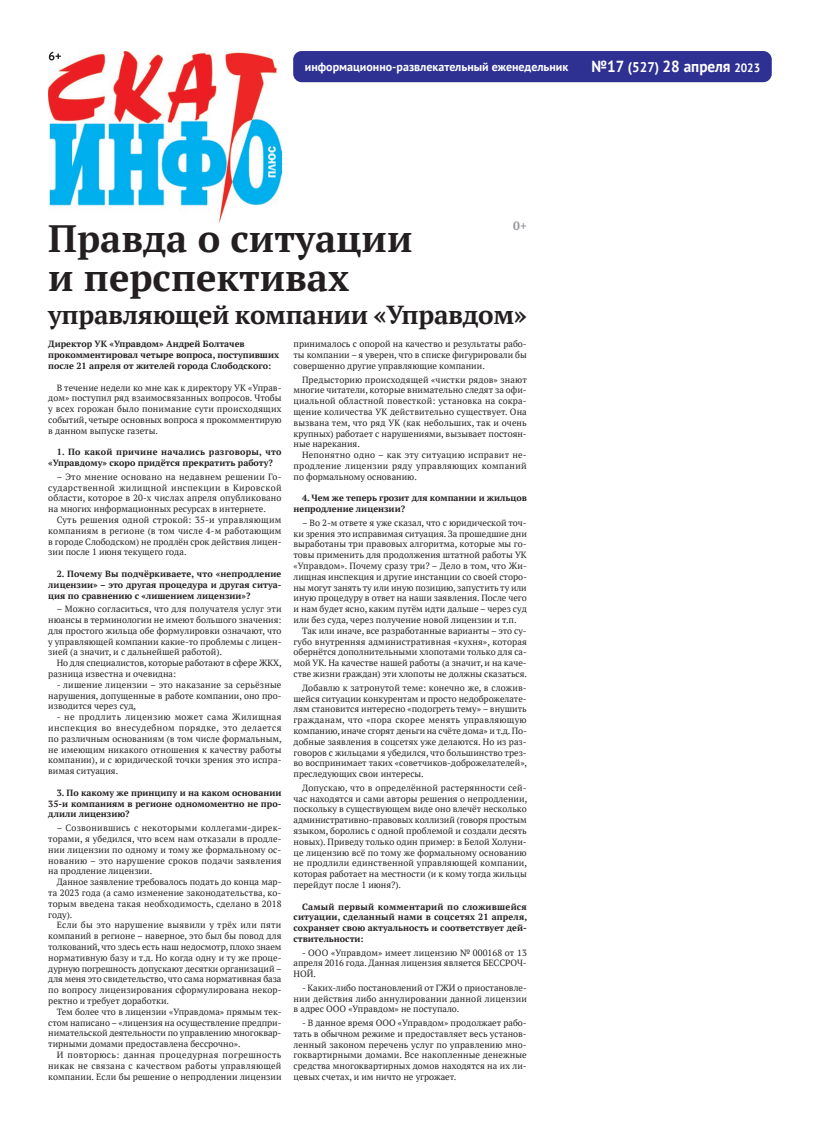
<style>
.page{position:relative;width:820px;height:1134px;background:#fff}
.page>*{position:absolute;margin:0;border:0;box-sizing:border-box;transform-origin:0 0}
.t1{font:700 38px/39px "PT Serif";color:#231f20}
.t2{font:700 26px "PT Serif";letter-spacing:-.01em;color:#231f20}
.t3{font:700 16px "PT Sans";color:#fff;scale:.95 1}
.t4{font:700 12px "PT Sans";color:#fff}
.t5{font:700 12px "PT Serif";color:#939598}
.t6{font:9px/10.8px "PT Serif";color:#231f20;text-align:justify}
.t7{font:700 9px/10.8px "PT Serif";color:#231f20}
.s1{font-size:14px}
.s2{font-size:12px}
</style>
<div class="page">
<img style="left:48px;top:51px;width:234px;height:172px">
<svg style="left:49px;top:52px;width:12px;height:8px"></svg>
<div style="left:293px;top:51px;width:478px;height:31px;background:#2e3092;border-radius:9px"></div>
<h3 class="t4" style="left:305px;top:59px;width:265px">информационно-развлекательный еженедельник</h3>
<h3 class="t3" style="left:591px;top:56px;width:179px">№17 <span class="s1">(527)</span> 28 апреля <span class="s2">2023</span></h3>
<h3 class="t5" style="left:513px;top:218px;width:15px">0+</h3>
<h1 class="t1" style="left:48px;top:218px;width:365px">Правда о ситуации и перспективах</h1>
<h2 class="t2" style="left:48px;top:298px;width:480px">управляющей компании «Управдом»</h2>
<p class="t7" style="left:48px;top:339px;width:232px">Директор УК «Управдом» Андрей Болтачев прокомментировал четыре вопроса, поступивших после 21 апреля от жителей города Слободского:</p>
<p class="t6" style="left:48px;top:382px;width:235px;text-indent:9px">В течение недели ко мне как к директору УК «Управ&shy;дом» поступил ряд взаимосвязанных вопросов. Чтобы у всех горожан было понимание сути происходящих событий, четыре основных вопроса я прокомментирую в данном выпуске газеты.</p>
<p class="t7" style="left:48px;top:447px;width:235px;text-indent:9px">1. По какой причине начались разговоры, что «Управдому» скоро придётся прекратить работу?</p>
<p class="t6" style="left:48px;top:471px;width:235px;text-indent:9px">– Это мнение основано на недавнем решении Го&shy;сударственной жилищной инспекции в Кировской области, которое в 20-х числах апреля опубликовано на многих информационных ресурсах в интернете.</p>
<p class="t6" style="left:48px;top:514px;width:235px;text-indent:9px">Суть решения одной строкой: 35-и управляющим компаниям в регионе (в том числе 4-м работающим в городе Слободском) не продлён срок действия лицен&shy;зии после 1 июня текущего года.</p>
<p class="t7" style="left:48px;top:568px;width:235px;text-align:justify;text-indent:9px">2. Почему Вы подчёркиваете, что «непродление лицензии» – это другая процедура и другая ситуа&shy;ция по сравнению с «лишением лицензии»?</p>
<p class="t6" style="left:48px;top:603px;width:235px;text-indent:9px">– Можно согласиться, что для получателя услуг эти нюансы в терминологии не имеют большого значения: для простого жильца обе формулировки означают, что у управляющей компании какие-то проблемы с лицен&shy;зией (а значит, и с дальнейшей работой).</p>
<p class="t6" style="left:48px;top:657px;width:235px;text-indent:9px">Но для специалистов, которые работают в сфере ЖКХ, разница известна и очевидна:</p>
<p class="t6" style="left:48px;top:679px;width:235px;text-indent:9px">- лишение лицензии – это наказание за серьёзные нарушения, допущенные в работе компании, оно про&shy;изводится через суд,</p>
<p class="t6" style="left:48px;top:711px;width:235px;text-indent:9px">- не продлить лицензию может сама Жилищная инспекция во внесудебном порядке, это делается по различным основаниям (в том числе формальным, не имеющим никакого отношения к качеству работы компании), и с юридической точки зрения это испра&shy;вимая ситуация.</p>
<p class="t7" style="left:48px;top:787px;width:235px;text-align:justify;text-indent:9px">3. По какому же принципу и на каком основании 35-и компаниям в регионе одномоментно не про&shy;длили лицензию?</p>
<p class="t6" style="left:48px;top:822px;width:235px;text-indent:9px">– Созвонившись с некоторыми коллегами-дирек&shy;торами, я убедился, что всем нам отказали в продле&shy;нии лицензии по одному и тому же формальному ос&shy;нованию – это нарушение сроков подачи заявления на продление лицензии.</p>
<p class="t6" style="left:48px;top:876px;width:235px;text-indent:9px">Данное заявление требовалось подать до конца мар&shy;та 2023 года (а само изменение законодательства, ко&shy;торым введена такая необходимость, сделано в 2018 году).</p>
<p class="t6" style="left:48px;top:920px;width:235px;text-indent:9px">Если бы это нарушение выявили у трёх или пяти компаний в регионе – наверное, это был бы повод для толкований, что здесь есть наш недосмотр, плохо знаем нормативную базу и т.д. Но когда одну и ту же проце&shy;дурную погрешность допускают десятки организаций – для меня это свидетельство, что сама нормативная база по вопросу лицензирования сформулирована некор&shy;ректно и требует доработки.</p>
<p class="t6" style="left:48px;top:1006px;width:235px;text-indent:9px">Тем более что в лицензии «Управдома» прямым тек&shy;стом написано – «лицензия на осуществление предпри&shy;нимательской деятельности по управлению многоквар&shy;тирными домами предоставлена бессрочно».</p>
<p class="t6" style="left:48px;top:1049px;width:235px;text-indent:9px">И повторюсь: данная процедурная погрешность никак не связана с качеством работы управляющей компании. Если бы решение о непродлении лицензии</p>
<p class="t6" style="left:293px;top:339px;width:235px">принималось с опорой на качество и результаты рабо&shy;ты компании – я уверен, что в списке фигурировали бы совершенно другие управляющие компании.</p>
<p class="t6" style="left:293px;top:374px;width:235px;text-indent:9px">Предысторию происходящей «чистки рядов» знают многие читатели, которые внимательно следят за офи&shy;циальной областной повесткой: установка на сокра&shy;щение количества УК действительно существует. Она вызвана тем, что ряд УК (как небольших, так и очень крупных) работает с нарушениями, вызывает постоян&shy;ные нарекания.</p>
<p class="t6" style="left:293px;top:449px;width:235px;text-indent:9px">Непонятно одно – как эту ситуацию исправит не&shy;продление лицензии ряду управляющих компаний по формальному основанию.</p>
<p class="t7" style="left:293px;top:493px;width:235px;text-indent:9px">4. Чем же теперь грозит для компании и жильцов непродление лицензии?</p>
<p class="t6" style="left:293px;top:517px;width:235px;text-indent:9px">– Во 2-м ответе я уже сказал, что с юридической точ&shy;ки зрения это исправимая ситуация. За прошедшие дни выработаны три правовых алгоритма, которые мы го&shy;товы применить для продолжения штатной работы УК «Управдом». Почему сразу три? – Дело в том, что Жи&shy;лищная инспекция и другие инстанции со своей сторо&shy;ны могут занять ту или иную позицию, запустить ту или иную процедуру в ответ на наши заявления. После чего и нам будет ясно, каким путём идти дальше – через суд или без суда, через получение новой лицензии и т.п.</p>
<p class="t6" style="left:293px;top:625px;width:235px;text-indent:9px">Так или иначе, все разработанные варианты – это су&shy;губо внутренняя административная «кухня», которая обернётся дополнительными хлопотами только для са&shy;мой УК. На качестве нашей работы (а значит, и на каче&shy;стве жизни граждан) эти хлопоты не должны сказаться.</p>
<p class="t6" style="left:293px;top:682px;width:235px;text-indent:9px">Добавлю к затронутой теме: конечно же, в сложив&shy;шейся ситуации конкурентам и просто недоброжелате&shy;лям становится интересно «подогреть тему» – внушить гражданам, что «пора скорее менять управляющую компанию, иначе сгорят деньги на счёте дома» и т.д. По&shy;добные заявления в соцсетях уже делаются. Но из раз&shy;говоров с жильцами я убедился, что большинство трез&shy;во воспринимает таких «советчиков-доброжелателей», преследующих свои интересы.</p>
<p class="t6" style="left:293px;top:782px;width:235px;text-indent:9px">Допускаю, что в определённой растерянности сей&shy;час находятся и сами авторы решения о непродлении, поскольку в существующем виде оно влечёт несколько административно-правовых коллизий (говоря простым языком, боролись с одной проблемой и создали десять новых). Приведу только один пример: в Белой Холуни&shy;це лицензию всё по тому же формальному основанию не продлили единственной управляющей компании, которая работает на местности (и к кому тогда жильцы перейдут после 1 июня?).</p>
<p class="t7" style="left:293px;top:901px;width:235px;text-align:justify;text-indent:9px">Самый первый комментарий по сложившейся ситуации, сделанный нами в соцсетях 21 апреля, сохраняет свою актуальность и соответствует дей&shy;ствительности:</p>
<p class="t6" style="left:293px;top:947px;width:235px;text-indent:9px">- ООО «Управдом» имеет лицензию № 000168 от 13 апреля 2016 года. Данная лицензия является БЕССРОЧ-НОЙ.</p>
<p class="t6" style="left:293px;top:982px;width:235px;text-indent:9px">- Каких-либо постановлений от ГЖИ о приостановле&shy;нии действия либо аннулировании данной лицензии в адрес ООО «Управдом» не поступало.</p>
<p class="t6" style="left:293px;top:1017px;width:235px;text-indent:9px">- В данное время ООО «Управдом» продолжает рабо&shy;тать в обычном режиме и предоставляет весь установ&shy;ленный законом перечень услуг по управлению мно&shy;гоквартирными домами. Все накопленные денежные средства многоквартирных домов находятся на их ли&shy;цевых счетах, и им ничто не угрожает.</p>
</div>
